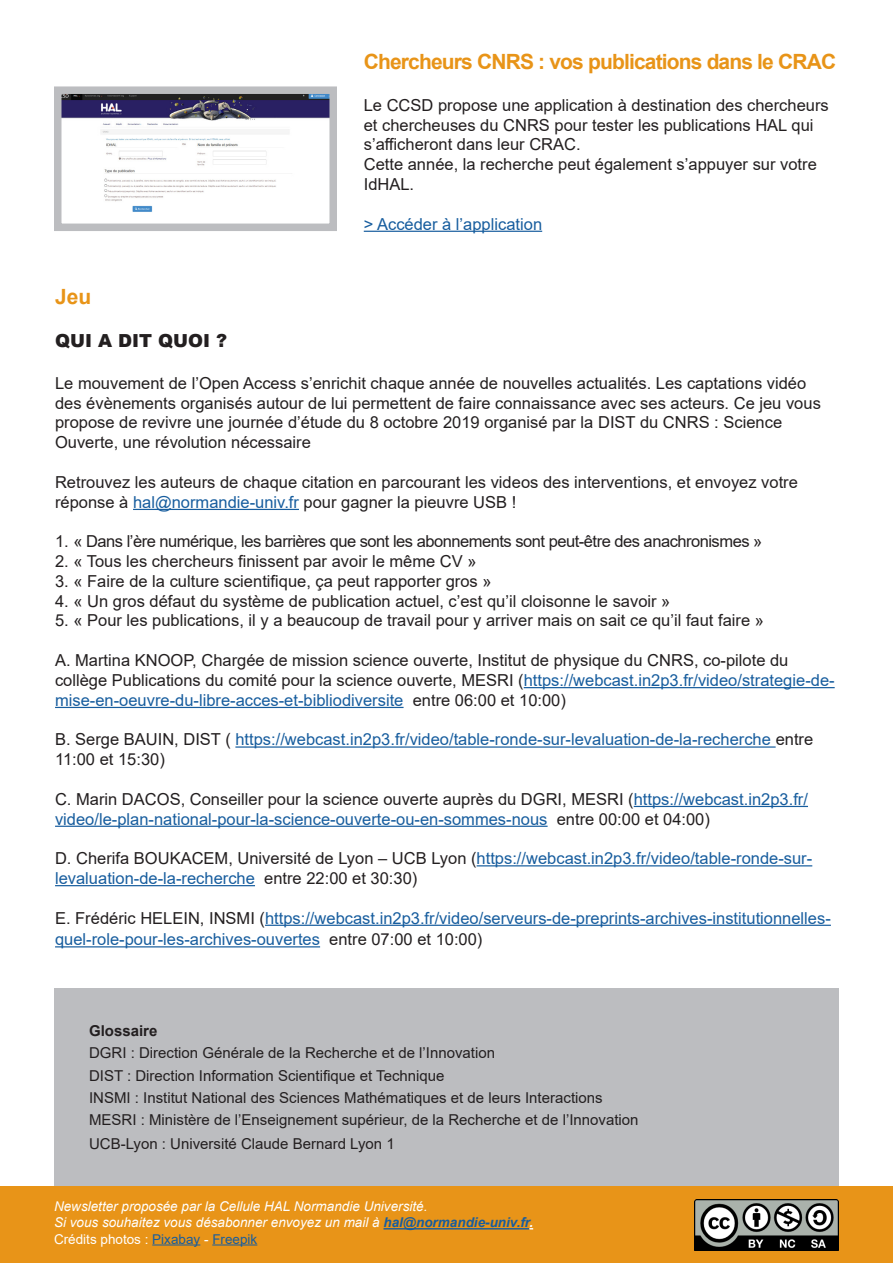
<style>
.page{position:relative;width:893px;height:1263px;background:#fff}
.page>*{position:absolute;margin:0;border:0;box-sizing:border-box;transform-origin:0 0}
.t1{font:700 21px "Arial";letter-spacing:-.04em;color:#e89418}
.t2{font:900 18px "Arial";color:#231f20}
.t3{font:16.5px/19.8px "Arial";color:#231f20}
.t4{font:16.5px/19.8px "Arial";color:#175d9e}
.t5{font:16.5px "Arial";letter-spacing:-.03em;color:#231f20}
.t6{font:15px "Arial";color:#231f20}
.t7{font:700 15px "Arial";color:#231f20}
.t8{font:italic 13.5px "Arial";color:#fff}
.t9{font:13.5px "Arial";color:#fff}
.s1{color:#175d9e}
.s2{color:#231f20}
.s3{font-weight:700;color:#175d9e}
.s4{font-weight:700}
</style>
<div class="page">
<div style="left:54px;top:988px;width:785px;height:198px;background:#bcbdc0"></div>
<hr style="left:364px;top:231px;width:178px;height:1px;background:#175d9e">
<img style="left:63px;top:95px;width:265px;height:117px">
<div style="left:54px;top:86px;width:283px;height:145px;border:8px solid #bcbdc0"></div>
<hr style="left:133px;top:509px;width:166px;height:1px;background:#175d9e">
<hr style="left:524px;top:687px;width:311px;height:1px;background:#175d9e">
<hr style="left:55px;top:707px;width:349px;height:1px;background:#175d9e">
<hr style="left:235px;top:746px;width:541px;height:2px;background:#175d9e">
<hr style="left:634px;top:806px;width:174px;height:1px;background:#175d9e">
<hr style="left:55px;top:826px;width:493px;height:1px;background:#175d9e">
<hr style="left:477px;top:865px;width:335px;height:1px;background:#175d9e">
<hr style="left:55px;top:885px;width:200px;height:1px;background:#175d9e">
<hr style="left:265px;top:925px;width:566px;height:1px;background:#175d9e">
<hr style="left:55px;top:946px;width:265px;height:1px;background:#175d9e">
<div style="left:0;top:1186px;width:893px;height:77px;background:#e89418"></div>
<hr style="left:383px;top:1228px;width:146px;height:1px;background:#175d9e">
<hr style="left:152px;top:1244px;width:48px;height:1px;background:#175d9e">
<hr style="left:212px;top:1244px;width:45px;height:1px;background:#175d9e">
<img style="left:694px;top:1199px;width:145px;height:51px">
<p class="t1" style="left:364px;top:47px;width:474px">Chercheurs CNRS : vos publications dans le CRAC</p>
<p class="t3" style="left:364px;top:95px;width:466px">Le CCSD propose une application à destination des chercheurs et chercheuses du CNRS pour tester les publications HAL qui s’afficheront dans leur CRAC.</p>
<p class="t3" style="left:364px;top:154px;width:455px">Cette année, la recherche peut également s’appuyer sur votre<br>IdHAL.</p>
<p class="t4" style="left:364px;top:214px;width:180px">&gt; Accéder à l’application</p>
<p class="t1" style="left:55px;top:282px;width:38px">Jeu</p>
<p class="t2" style="left:55px;top:328px;width:173px">QUI A DIT QUOI ?</p>
<p class="t3" style="left:55px;top:373px;width:767px">Le mouvement de l’Open Access s’enrichit chaque année de nouvelles actualités. Les captations vidéo des évènements organisés autour de lui permettent de faire connaissance avec ses acteurs. Ce jeu vous propose de revivre une journée d’étude du 8 octobre 2019 organisé par la DIST du CNRS : Science Ouverte, une révolution nécessaire</p>
<p class="t3" style="left:55px;top:472px;width:744px">Retrouvez les auteurs de chaque citation en parcourant les videos des interventions, et envoyez votre réponse à <span class="s1">hal@normandie-univ.fr</span> pour gagner la pieuvre USB !</p>
<p class="t5" style="left:55px;top:530px;width:709px">1. « Dans l’ère numérique, les barrières que sont les abonnements sont peut-être des anachronismes »</p>
<p class="t3" style="left:55px;top:551px;width:423px">2. « Tous les chercheurs finissent par avoir le même CV »</p>
<p class="t3" style="left:55px;top:571px;width:438px">3. « Faire de la culture scientifique, ça peut rapporter gros »</p>
<p class="t3" style="left:55px;top:591px;width:617px">4. « Un gros défaut du système de publication actuel, c’est qu’il cloisonne le savoir »</p>
<p class="t3" style="left:55px;top:611px;width:710px">5. « Pour les publications, il y a beaucoup de travail pour y arriver mais on sait ce qu’il faut faire »</p>
<p class="t3" style="left:55px;top:650px;width:781px">A. Martina KNOOP, Chargée de mission science ouverte, Institut de physique du CNRS, co-pilote du collège Publications du comité pour la science ouverte, MESRI (<span class="s1">https://webcast.in2p3.fr/video/strategie-de&shy;mise-en-oeuvre-du-libre-acces-et-bibliodiversite</span> entre 06:00 et 10:00)</p>
<p class="t4" style="left:55px;top:729px;width:760px"><span class="s2">B. Serge BAUIN, DIST (</span> https://webcast.in2p3.fr/video/table-ronde-sur-levaluation-de-la-recherche <span class="s2">entre<br>11:00 et 15:30)</span></p>
<p class="t4" style="left:55px;top:789px;width:754px"><span class="s2">C. Marin DACOS, Conseiller pour la science ouverte auprès du DGRI, MESRI (</span>https://webcast.in2p3.fr/ video/le-plan-national-pour-la-science-ouverte-ou-en-sommes-nous <span class="s2">entre 00:00 et 04:00)</span></p>
<p class="t4" style="left:55px;top:848px;width:759px"><span class="s2">D. Cherifa BOUKACEM, Université de Lyon – UCB Lyon (</span>https://webcast.in2p3.fr/video/table-ronde-sur&shy;levaluation-de-la-recherche <span class="s2">entre 22:00 et 30:30)</span></p>
<p class="t4" style="left:55px;top:907px;width:777px;line-height:21.6px"><span class="s2">E. Frédéric HELEIN, INSMI (</span>https://webcast.in2p3.fr/video/serveurs-de-preprints-archives-institutionnelles&shy;quel-role-pour-les-archives-ouvertes <span class="s2">entre 07:00 et 10:00)</span></p>
<p class="t7" style="left:89px;top:1020px;width:70px">Glossaire</p>
<p class="t6" style="left:89px;top:1043px;width:408px">DGRI : Direction Générale de la Recherche et de l’Innovation</p>
<p class="t6" style="left:89px;top:1065px;width:357px">DIST : Direction Information Scientifique et Technique</p>
<p class="t6" style="left:89px;top:1087px;width:515px">INSMI : Institut National des Sciences Mathématiques et de leurs Interactions</p>
<p class="t6" style="left:89px;top:1109px;width:551px">MESRI : Ministère de l’Enseignement supérieur, de la Recherche et de l’Innovation</p>
<p class="t6" style="left:89px;top:1133px;width:307px">UCB-Lyon : Université Claude Bernard Lyon 1</p>
<p class="t8" style="left:54px;top:1198px;width:375px">Newsletter proposée par la Cellule HAL Normandie Université.</p>
<p class="t8" style="left:54px;top:1214px;width:481px">Si vous souhaitez vous désabonner envoyez un mail à <span class="s3">hal@normandie-univ.fr</span><span class="s4">.</span></p>
<p class="t9" style="left:54px;top:1229px;width:205px">Crédits photos : <span class="s1">Pixabay</span> - <span class="s1">Freepik</span></p>
</div>
